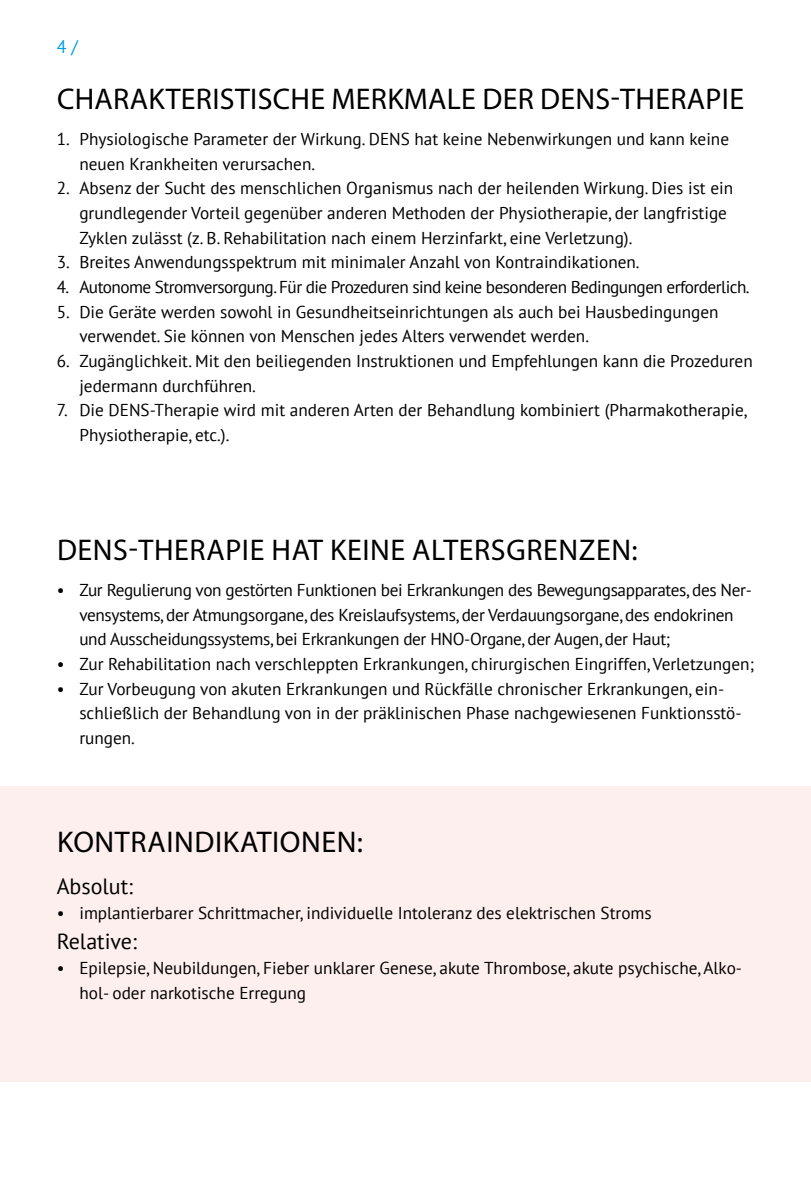
<style>
.page{position:relative;width:811px;height:1191px;background:#fff}
.page>*{position:absolute;margin:0;border:0;box-sizing:border-box;transform-origin:0 0}
.t1{font:30px "Myriad Pro";letter-spacing:.02em;color:#000}
.t2{font:22px "PT Sans";color:#000}
.t3{font:18px "PT Sans";color:#009fe3}
.t4{font:17.2px/24.6px "PT Sans";color:#000}
.t5{font:17.2px/24.6px "PT Sans";letter-spacing:-.02em;color:#000}
.t6{font:17.2px "PT Sans";letter-spacing:-.03em;color:#000}
</style>
<div class="page">
<hr style="left:810px;top:224px;width:1px;height:31px;background:#fbebe4">
<hr style="left:810px;top:363px;width:1px;height:31px;background:#d2d1ea">
<div style="left:0;top:786px;width:811px;height:295px;background:#fdefed"></div>
<hr style="left:810px;top:997px;width:1px;height:85px;background:#fdefed">
<p class="t3" style="left:57px;top:35px;width:22px">4 /</p>
<h1 class="t1" style="left:57px;top:80px;width:688px">CHARAKTERISTISCHE MERKMALE DER DENS-THERAPIE</h1>
<p class="t4" style="left:79px;top:126px;width:651px;text-indent:-23px">1. Physiologische Parameter der Wirkung. DENS hat keine Nebenwirkungen und kann keine neuen Krankheiten verursachen.</p>
<p class="t4" style="left:79px;top:175px;width:655px;text-indent:-23px">2. Absenz der Sucht des menschlichen Organismus nach der heilenden Wirkung. Dies ist ein grundlegender Vorteil gegenüber anderen Methoden der Physiotherapie, der langfristige<br>Zyklen zulässt (z. B. Rehabilitation nach einem Herzinfarkt, eine Verletzung).</p>
<p class="t4" style="left:57px;top:249px;width:584px">3. Breites Anwendungsspektrum mit minimaler Anzahl von Kontraindikationen.</p>
<p class="t6" style="left:57px;top:276px;width:694px">4. Autonome Stromversorgung. Für die Prozeduren sind keine besonderen Bedingungen erforderlich.</p>
<p class="t4" style="left:79px;top:299px;width:640px;text-indent:-23px">5. Die Geräte werden sowohl in Gesundheitseinrichtungen als auch bei Hausbedingungen verwendet. Sie können von Menschen jedes Alters verwendet werden.</p>
<p class="t4" style="left:79px;top:348px;width:675px;text-indent:-23px">6. Zugänglichkeit. Mit den beiliegenden Instruktionen und Empfehlungen kann die Prozeduren jedermann durchführen.</p>
<p class="t4" style="left:79px;top:397px;width:669px;text-indent:-23px">7. Die DENS-Therapie wird mit anderen Arten der Behandlung kombiniert (Pharmakotherapie,<br>Physiotherapie, etc.).</p>
<h1 class="t1" style="left:57px;top:531px;width:582px">DENS-THERAPIE HAT KEINE ALTERSGRENZEN:</h1>
<p class="t5" style="left:79px;top:577px;width:674px;text-indent:-23px">• Zur Regulierung von gestörten Funktionen bei Erkrankungen des Bewegungsapparates, des Ner&shy;vensystems, der Atmungsorgane, des Kreislaufsystems, der Verdauungsorgane, des endokrinen und Ausscheidungssystems, bei Erkrankungen der HNO-Organe, der Augen, der Haut;</p>
<p class="t4" style="left:57px;top:651px;width:699px">• Zur Rehabilitation nach verschleppten Erkrankungen, chirurgischen Eingriffen, Verletzungen;</p>
<p class="t4" style="left:79px;top:676px;width:664px;text-indent:-23px">• Zur Vorbeugung von akuten Erkrankungen und Rückfälle chronischer Erkrankungen, ein&shy;schließlich der Behandlung von in der präklinischen Phase nachgewiesenen Funktionsstö&shy;rungen.</p>
<h1 class="t1" style="left:57px;top:824px;width:308px">KONTRAINDIKATIONEN:</h1>
<p class="t2" style="left:57px;top:872px;width:78px">Absolut:</p>
<p class="t4" style="left:57px;top:900px;width:596px">• implantierbarer Schrittmacher, individuelle Intoleranz des elektrischen Stroms</p>
<p class="t2" style="left:57px;top:927px;width:82px">Relative:</p>
<p class="t4" style="left:79px;top:955px;width:664px;text-indent:-23px">• Epilepsie, Neubildungen, Fieber unklarer Genese, akute Thrombose, akute psychische, Alko&shy;hol- oder narkotische Erregung</p>
</div>
